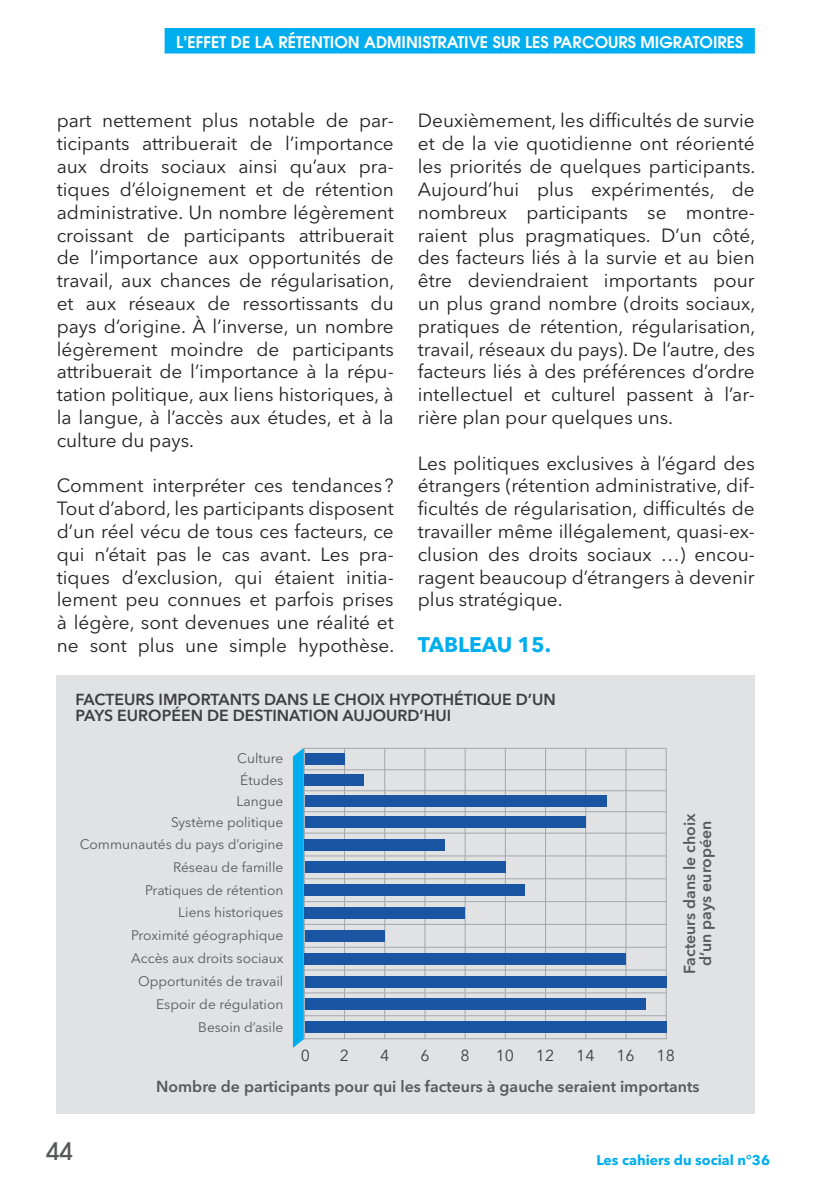
<style>
.page{position:relative;width:840px;height:1191px;background:#fff}
.page>*{position:absolute;margin:0;border:0;box-sizing:border-box;transform-origin:0 0}
.t1{font:500 24px "ITC Avant Garde Pro";color:#57585a}
.t2{font:700 21px "Avenir Next LT Pro";color:#00aeef}
.t3{font:19px/22.8px "Avenir Next LT Pro";color:#231f20;text-align:justify}
.t4{font:600 16px "ITC Avant Garde Pro";color:#fff}
.t5{font:600 15.8px/15.8px "Avenir Next LT Pro";color:#57585a;text-align:center}
.t6{font:600 15.8px/15.8px "Avenir Next LT Pro";color:#3e3e3f}
.t7{font:15.8px "Avenir Next LT Pro";color:#3e3e3f}
.t8{font:700 14px "Avenir Next LT Pro";color:#00aeef}
.t9{font:13.8px/22.4px "Avenir Next LT Pro";color:#57585a;text-align:right}
</style>
<div class="page">
<div style="left:57px;top:675px;width:697px;height:438px;background:#e1e2e4"></div>
<hr style="left:303px;top:748px;width:2px;height:291px;background:#a8a9ad">
<hr style="left:344px;top:748px;width:1px;height:291px;background:#a8a9ad">
<hr style="left:384px;top:748px;width:1px;height:291px;background:#a8a9ad">
<hr style="left:424px;top:748px;width:1px;height:291px;background:#a8a9ad">
<hr style="left:464px;top:748px;width:1px;height:291px;background:#a8a9ad">
<hr style="left:544px;top:748px;width:1px;height:291px;background:#a8a9ad">
<hr style="left:585px;top:748px;width:1px;height:291px;background:#a8a9ad">
<hr style="left:625px;top:748px;width:1px;height:291px;background:#a8a9ad">
<hr style="left:665px;top:748px;width:1px;height:291px;background:#a8a9ad">
<hr style="left:504px;top:748px;width:1px;height:291px;background:#a8a9ad">
<hr style="left:304px;top:811px;width:362px;height:1px;background:#a8a9ad">
<hr style="left:304px;top:790px;width:362px;height:1px;background:#a8a9ad">
<hr style="left:304px;top:769px;width:362px;height:1px;background:#a8a9ad">
<hr style="left:303px;top:748px;width:362px;height:1px;background:#a8a9ad">
<hr style="left:304px;top:1038px;width:362px;height:1px;background:#a8a9ad">
<hr style="left:304px;top:832px;width:362px;height:1px;background:#a8a9ad">
<hr style="left:304px;top:855px;width:362px;height:1px;background:#a8a9ad">
<hr style="left:304px;top:878px;width:362px;height:1px;background:#a8a9ad">
<hr style="left:304px;top:901px;width:362px;height:1px;background:#a8a9ad">
<hr style="left:304px;top:924px;width:362px;height:1px;background:#a8a9ad">
<hr style="left:304px;top:946px;width:362px;height:1px;background:#a8a9ad">
<hr style="left:304px;top:969px;width:362px;height:1px;background:#a8a9ad">
<hr style="left:304px;top:992px;width:362px;height:1px;background:#a8a9ad">
<hr style="left:304px;top:1015px;width:362px;height:1px;background:#a8a9ad">
<div style="left:293px;top:748px;width:10px;height:299px;background:#00aeef"></div>
<div style="left:305px;top:753px;width:39px;height:12px;background:#1a55a4"></div>
<div style="left:305px;top:884px;width:219px;height:12px;background:#1a55a4"></div>
<div style="left:305px;top:816px;width:280px;height:12px;background:#1a55a4"></div>
<div style="left:305px;top:795px;width:301px;height:12px;background:#1a55a4"></div>
<div style="left:305px;top:952px;width:320px;height:12px;background:#1a55a4"></div>
<div style="left:305px;top:975px;width:360px;height:12px;background:#1a55a4"></div>
<div style="left:305px;top:998px;width:340px;height:12px;background:#1a55a4"></div>
<div style="left:305px;top:1021px;width:360px;height:12px;background:#1a55a4"></div>
<div style="left:305px;top:774px;width:59px;height:12px;background:#1a55a4"></div>
<div style="left:305px;top:838px;width:139px;height:12px;background:#1a55a4"></div>
<div style="left:305px;top:907px;width:160px;height:11px;background:#1a55a4"></div>
<div style="left:305px;top:930px;width:79px;height:11px;background:#1a55a4"></div>
<div style="left:305px;top:861px;width:200px;height:12px;background:#1a55a4"></div>
<div style="left:164px;top:28px;width:590px;height:26px;background:#00aeef"></div>
<p class="t4" style="left:176px;top:32px;width:568px">L’EFFET DE LA RÉTENTION ADMINISTRATIVE SUR LES PARCOURS MIGRATOIRES</p>
<p class="t3" style="left:57px;top:109px;width:339px">part nettement plus notable de par&shy;ticipants attribuerait de l’importance aux droits sociaux ainsi qu’aux pra&shy;tiques d’éloignement et de rétention administrative. Un nombre légèrement croissant de participants attribuerait de l’importance aux opportunités de travail, aux chances de régularisation, et aux réseaux de ressortissants du pays d’origine. À l’inverse, un nombre légèrement moindre de participants attribuerait de l’importance à la répu&shy;tation politique, aux liens historiques, à la langue, à l’accès aux études, et à la culture du pays.</p>
<p class="t3" style="left:57px;top:474px;width:339px">Comment interpréter ces tendances ?<br>Tout d’abord, les participants disposent d’un réel vécu de tous ces facteurs, ce qui n’était pas le cas avant. Les pra&shy;tiques d’exclusion, qui étaient initia&shy;lement peu connues et parfois prises à légère, sont devenues une réalité et ne sont plus une simple hypothèse.</p>
<p class="t3" style="left:417px;top:109px;width:339px">Deuxièmement, les difficultés de survie et de la vie quotidienne ont réorienté les priorités de quelques participants.<br>Aujourd’hui plus expérimentés, de nombreux participants se montre&shy;raient plus pragmatiques. D’un côté, des facteurs liés à la survie et au bien être deviendraient importants pour un plus grand nombre (droits sociaux, pratiques de rétention, régularisation, travail, réseaux du pays). De l’autre, des facteurs liés à des préférences d’ordre intellectuel et culturel passent à l’ar&shy;rière plan pour quelques uns.</p>
<p class="t3" style="left:417px;top:451px;width:338px">Les politiques exclusives à l’égard des étrangers (rétention administrative, dif&shy;ficultés de régularisation, difficultés de travailler même illégalement, quasi-ex&shy;clusion des droits sociaux …) encou&shy;ragent beaucoup d’étrangers à devenir plus stratégique.</p>
<p class="t2" style="left:417px;top:632px;width:135px">TABLEAU 15.</p>
<p class="t6" style="left:75px;top:692px;width:481px">FACTEURS IMPORTANTS DANS LE CHOIX HYPOTHÉTIQUE D’UN<br>PAYS EUROPÉEN DE DESTINATION AUJOURD’HUI</p>
<p class="t9" style="left:80px;top:747px;width:205px">Culture<br>Études<br>Langue<br>Système politique<br>Communautés du pays d’origine<br>Réseau de famille<br>Pratiques de rétention<br>Liens historiques<br>Proximité géographique<br>Accès aux droits sociaux<br>Opportunités de travail<br>Espoir de régulation<br>Besoin d’asile</p>
<p class="t5" style="left:681px;top:974px;width:162px;rotate:-90deg">Facteurs dans le choix d’un pays européen</p>
<p class="t7" style="left:301px;top:1045px;width:11px">0</p>
<p class="t7" style="left:340px;top:1045px;width:11px">2</p>
<p class="t7" style="left:380px;top:1045px;width:11px">4</p>
<p class="t7" style="left:420px;top:1045px;width:11px">6</p>
<p class="t7" style="left:460px;top:1045px;width:11px">8</p>
<p class="t7" style="left:495px;top:1045px;width:20px">10</p>
<p class="t7" style="left:535px;top:1045px;width:20px">12</p>
<p class="t7" style="left:576px;top:1045px;width:20px">14</p>
<p class="t7" style="left:616px;top:1045px;width:20px">16</p>
<p class="t7" style="left:656px;top:1045px;width:20px">18</p>
<p class="t1" style="left:46px;top:1136px;width:28px">44</p>
<p class="t5" style="left:156px;top:1078px;width:544px">Nombre de participants pour qui les facteurs à gauche seraient importants</p>
<p class="t8" style="left:596px;top:1151px;width:175px">Les cahiers du social n°36</p>
</div>
